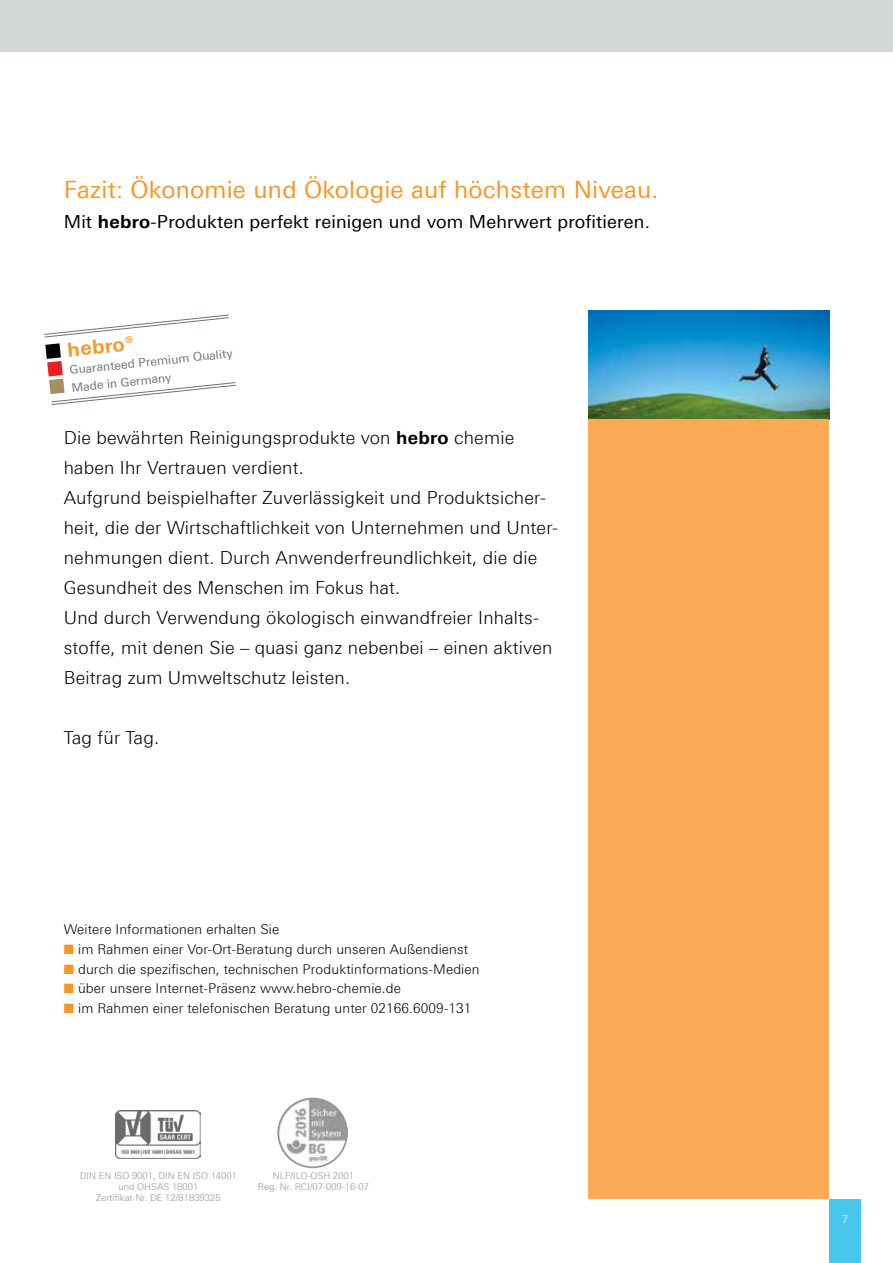
<style>
.page{position:relative;width:893px;height:1263px;background:#fff}
.page>*{position:absolute;margin:0;border:0;box-sizing:border-box;transform-origin:0 0}
.t1{font:24px "LT Univers Basic";letter-spacing:.01em;color:#f89728}
.t2{font:700 19.65px "LT Univers Basic";color:#f89728}
.t3{font:300 18px/30px "LT Univers Basic";letter-spacing:.01em;color:#000}
.t4{font:18px "LT Univers Basic";letter-spacing:.01em;color:#000}
.t5{font:300 13.5px "LT Univers Basic";letter-spacing:.01em;color:#000}
.t6{font:12px/17.7px "LT Univers Basic";color:#6a7374}
.t7{font:300 10.5px "LT Univers Basic";color:#fff}
.t8{font:300 9.45px/11.2px "LT Univers Basic";color:#939598;text-align:center}
.s1{font-weight:700}
.s2{color:#f89728}
</style>
<div class="page">
<div style="left:829px;top:1199px;width:32px;height:64px;background:#48c7ed"></div>
<div style="left:0;top:0;width:893px;height:51px;background:#d2d7d8"></div>
<img style="left:588px;top:311px;width:241px;height:109px">
<div style="left:588px;top:420px;width:241px;height:779px;background:#faaa54"></div>
<svg style="left:44px;top:314px;width:192px;height:91px"></svg>
<img style="left:278px;top:1098px;width:69px;height:69px;border-radius:34px">
<div style="left:277px;top:1098px;width:71px;height:70px;border:2px solid #939598;border-radius:50%"></div>
<img style="left:116px;top:1110px;width:85px;height:48px">
<h1 class="t1" style="left:64px;top:176px;width:596px">Fazit: Ökonomie und Ökologie auf höchstem Niveau.</h1>
<p class="t4" style="left:64px;top:212px;width:588px">Mit <span class="s1">hebro</span>-Produkten perfekt reinigen und vom Mehrwert profitieren.</p>
<p class="t2" style="left:66px;top:338px;width:68px;rotate:-6deg">hebro®</p>
<p class="t6" style="left:69px;top:361px;width:165px;rotate:-6deg">Guaranteed Premium Quality<br>Made in Germany</p>
<p class="t3" style="left:64px;top:422px;width:496px">Die bewährten Reinigungsprodukte von <span class="s1">hebro</span> chemie haben Ihr Vertrauen verdient.<br>Aufgrund beispielhafter Zuverlässigkeit und Produktsicher&shy;heit, die der Wirtschaftlichkeit von Unternehmen und Unter&shy;nehmungen dient. Durch Anwenderfreundlichkeit, die die Gesundheit des Menschen im Fokus hat.<br>Und durch Verwendung ökologisch einwandfreier Inhalts&shy;stoffe, mit denen Sie – quasi ganz nebenbei – einen aktiven Beitrag zum Umweltschutz leisten.</p>
<p class="t3" style="left:64px;top:722px;width:97px">Tag für Tag.</p>
<p class="t5" style="left:64px;top:921px;width:217px">Weitere Informationen erhalten Sie</p>
<p class="t5" style="left:64px;top:941px;width:406px"><span class="s2">■</span> im Rahmen einer Vor-Ort-Beratung durch unseren Außendienst</p>
<p class="t5" style="left:64px;top:961px;width:417px"><span class="s2">■</span> durch die spezifischen, technischen Produktinformations-Medien</p>
<p class="t5" style="left:64px;top:980px;width:339px"><span class="s2">■</span> über unsere Internet-Präsenz www.hebro-chemie.de</p>
<p class="t5" style="left:64px;top:1000px;width:409px"><span class="s2">■</span> im Rahmen einer telefonischen Beratung unter 02166.6009-131</p>
<p class="t8" style="left:80px;top:1170px;width:159px">DIN EN ISO 9001, DIN EN ISO 14001 und OHSAS 18001<br>Zertifikat Nr. DE 12/81839325</p>
<p class="t8" style="left:258px;top:1170px;width:113px">NLF/ILO-OSH 2001<br>Reg. Nr. RCI/07-009-16-07</p>
<p class="t7" style="left:842px;top:1213px;width:7px">7</p>
</div>
